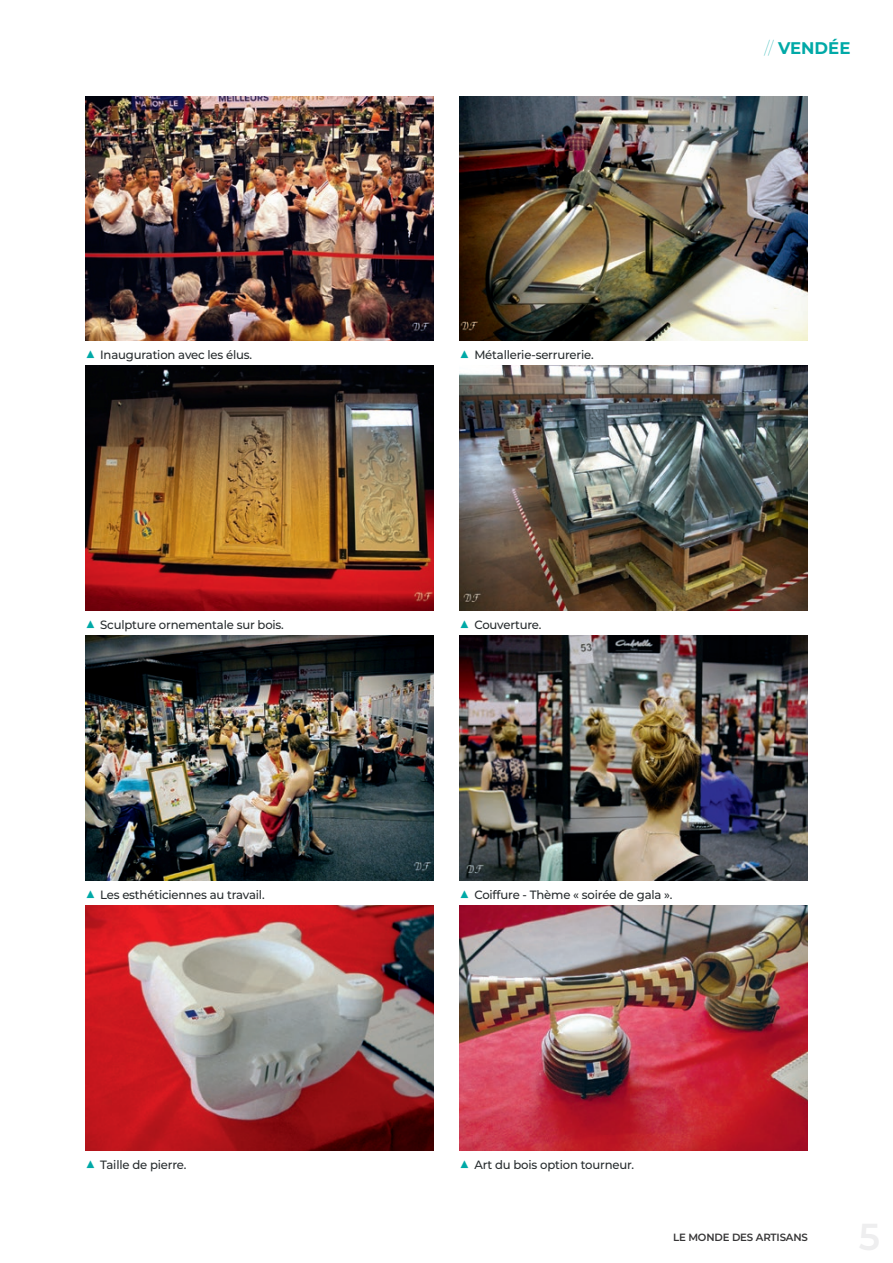
<style>
.page{position:relative;width:893px;height:1263px;background:#fff}
.page>*{position:absolute;margin:0;border:0;box-sizing:border-box;transform-origin:0 0}
.t1{font:700 16.8px "Montserrat";color:#00a9a7}
.t2{font:500 12px "Montserrat";letter-spacing:-.015em;color:#272c2e}
.t3{font:600 10.5px "Montserrat";letter-spacing:-.015em;color:#363536}
.s1{font-weight:100}
.s2{font-weight:900;font-size:18px;color:#00a9a7}
</style>
<div class="page">
<img style="left:85px;top:96px;width:349px;height:244px">
<img style="left:85px;top:366px;width:349px;height:244px">
<img style="left:85px;top:636px;width:349px;height:244px">
<img style="left:85px;top:906px;width:349px;height:244px">
<img style="left:459px;top:96px;width:349px;height:244px">
<img style="left:459px;top:366px;width:349px;height:244px">
<img style="left:459px;top:636px;width:349px;height:244px">
<img style="left:459px;top:906px;width:349px;height:244px">
<h1 class="t1" style="left:764px;top:36px;width:88px"><span class="s1">//</span> VENDÉE</h1>
<p class="t2" style="left:85px;top:346px;width:169px"><span class="s2">▲</span> Inauguration avec les élus.</p>
<p class="t2" style="left:459px;top:346px;width:136px"><span class="s2">▲</span> Métallerie-serrurerie.</p>
<p class="t2" style="left:85px;top:616px;width:200px"><span class="s2">▲</span> Sculpture ornementale sur bois.</p>
<p class="t2" style="left:459px;top:616px;width:84px"><span class="s2">▲</span> Couverture.</p>
<p class="t2" style="left:85px;top:886px;width:181px"><span class="s2">▲</span> Les esthéticiennes au travail.</p>
<p class="t2" style="left:459px;top:886px;width:215px"><span class="s2">▲</span> Coiffure - Thème « soirée de gala ».</p>
<p class="t2" style="left:85px;top:1156px;width:103px"><span class="s2">▲</span> Taille de pierre.</p>
<p class="t2" style="left:459px;top:1156px;width:176px"><span class="s2">▲</span> Art du bois option tourneur.</p>
<p class="t3" style="left:673px;top:1229px;width:136px">LE MONDE DES ARTISANS</p>
</div>
